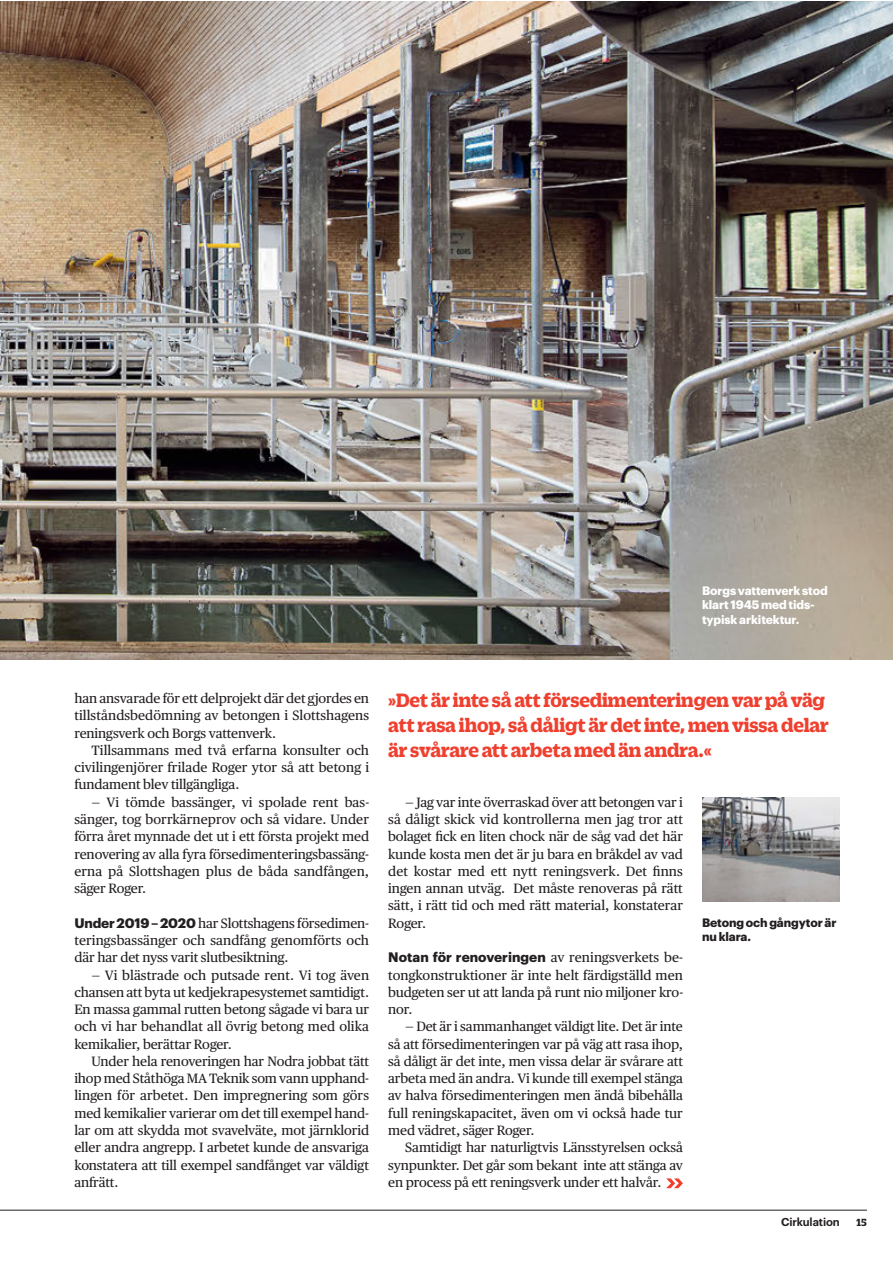
<style>
.page{position:relative;width:893px;height:1263px;background:#fff}
.page>*{position:absolute;margin:0;border:0;box-sizing:border-box;transform-origin:0 0}
.t1{font:700 21px/25.2px "Duplicate Slab";letter-spacing:-.01em;color:#ef402f}
.t2{font:13.5px/17.2px "Publico Text";letter-spacing:-.01em;color:#231f20;text-align:justify}
.t3{font:700 13.5px "Graphik";letter-spacing:.005em;color:#231f20}
.t4{font:700 12px/14.4px "Graphik";letter-spacing:-.01em;color:#fff}
.t5{font:700 12px/14.4px "Graphik";letter-spacing:-.01em;color:#231f20}
.t6{font:600 11.25px "Graphik";letter-spacing:-.01em;color:#231f20}
.t7{font:700 11.25px "Duplicate Slab";color:#231f20}
.s1{font-family:"Graphik";font-weight:700}
.s2{font-family:"Publico Text";font-weight:400}
</style>
<div class="page">
<hr style="left:0;top:1210px;width:867px;height:1px;background:#231f20">
<svg style="left:666px;top:1178px;width:17px;height:10px"></svg>
<img style="left:0;top:1px;width:892px;height:658px">
<img style="left:702px;top:797px;width:138px;height:104px">
<p class="t4" style="left:702px;top:582px;width:127px">Borgs vattenverk stod klart 1945 med tids - typisk arkitektur.</p>
<p class="t2" style="left:74px;top:689px;width:296px">han ansvarade för ett delprojekt där det gjordes en tillståndsbedömning av betongen i Slottshagens reningsverk och Borgs vattenverk.</p>
<p class="t2" style="left:74px;top:741px;width:296px;text-indent:17px">Tillsammans med två erfarna konsulter och civilingenjörer frilade Roger ytor så att betong i fundament blev tillgängliga.</p>
<p class="t2" style="left:74px;top:792px;width:296px;text-indent:17px">— Vi tömde bassänger, vi spolade rent bas&shy;sänger, tog borrkärneprov och så vidare. Under förra året mynnade det ut i ett första projekt med renovering av alla fyra försedimenteringsbassäng&shy;erna på Slottshagen plus de båda sandfången, säger Roger.</p>
<p class="t2" style="left:74px;top:913px;width:296px"><span class="s1">Under 2019 – 2020</span> har Slottshagens försedimen&shy;teringsbassänger och sandfång genomförts och där har det nyss varit slutbesiktning.</p>
<p class="t2" style="left:74px;top:965px;width:296px;text-indent:17px">— Vi blästrade och putsade rent. Vi tog även chansen att byta ut kedjekrapesystemet samtidigt.<br>En massa gammal rutten betong sågade vi bara ur och vi har behandlat all övrig betong med olika kemikalier, berättar Roger.</p>
<p class="t2" style="left:74px;top:1052px;width:296px;text-indent:17px">Under hela renoveringen har Nodra jobbat tätt ihop med Ståthöga MA Teknik som vann upphand&shy;lingen för arbetet. Den impregnering som görs med kemikalier varierar om det till exempel hand&shy;lar om att skydda mot svavelväte, mot järnklorid eller andra angrepp. I arbetet kunde de ansvariga konstatera att till exempel sandfånget var väldigt anfrätt.</p>
<h1 class="t1" style="left:388px;top:686px;width:442px">»Det är inte så att försedimenteringen var på väg att rasa ihop, så dåligt är det inte, men vissa delar är svårare att arbeta med än andra.«</h1>
<p class="t2" style="left:388px;top:792px;width:296px;text-indent:17px">— Jag var inte överraskad över att betongen var i så dåligt skick vid kontrollerna men jag tror att bolaget fick en liten chock när de såg vad det här kunde kosta men det är ju bara en bråkdel av vad det kostar med ett nytt reningsverk. Det finns ingen annan utväg. Det måste renoveras på rätt sätt, i rätt tid och med rätt material, konstaterar Roger.</p>
<p class="t3" style="left:388px;top:947px;width:296px">Notan för renoveringen <span class="s2">av reningsverkets be -</span></p>
<p class="t2" style="left:388px;top:965px;width:296px">tong konstruktioner är inte helt färdigställd men budgeten ser ut att landa på runt nio miljoner kro&shy;nor.</p>
<p class="t2" style="left:388px;top:1017px;width:296px;text-indent:17px">— Det är i sammanhanget väldigt lite. Det är inte så att försedimenteringen var på väg att rasa ihop, så dåligt är det inte, men vissa delar är svårare att arbeta med än andra. Vi kunde till exempel stänga av halva försedimenteringen men ändå bibehålla full reningskapacitet, även om vi också hade tur med vädret, säger Roger.</p>
<p class="t2" style="left:388px;top:1138px;width:296px;text-indent:17px">Samtidigt har naturligtvis Länsstyrelsen också synpunkter. Det går som bekant inte att stänga av en process på ett reningsverk under ett halvår.</p>
<p class="t5" style="left:702px;top:914px;width:136px">Betong och gångytor är nu klara.</p>
<p class="t6" style="left:781px;top:1213px;width:60px">Cirkulation</p>
<p class="t7" style="left:857px;top:1214px;width:12px">15</p>
</div>
